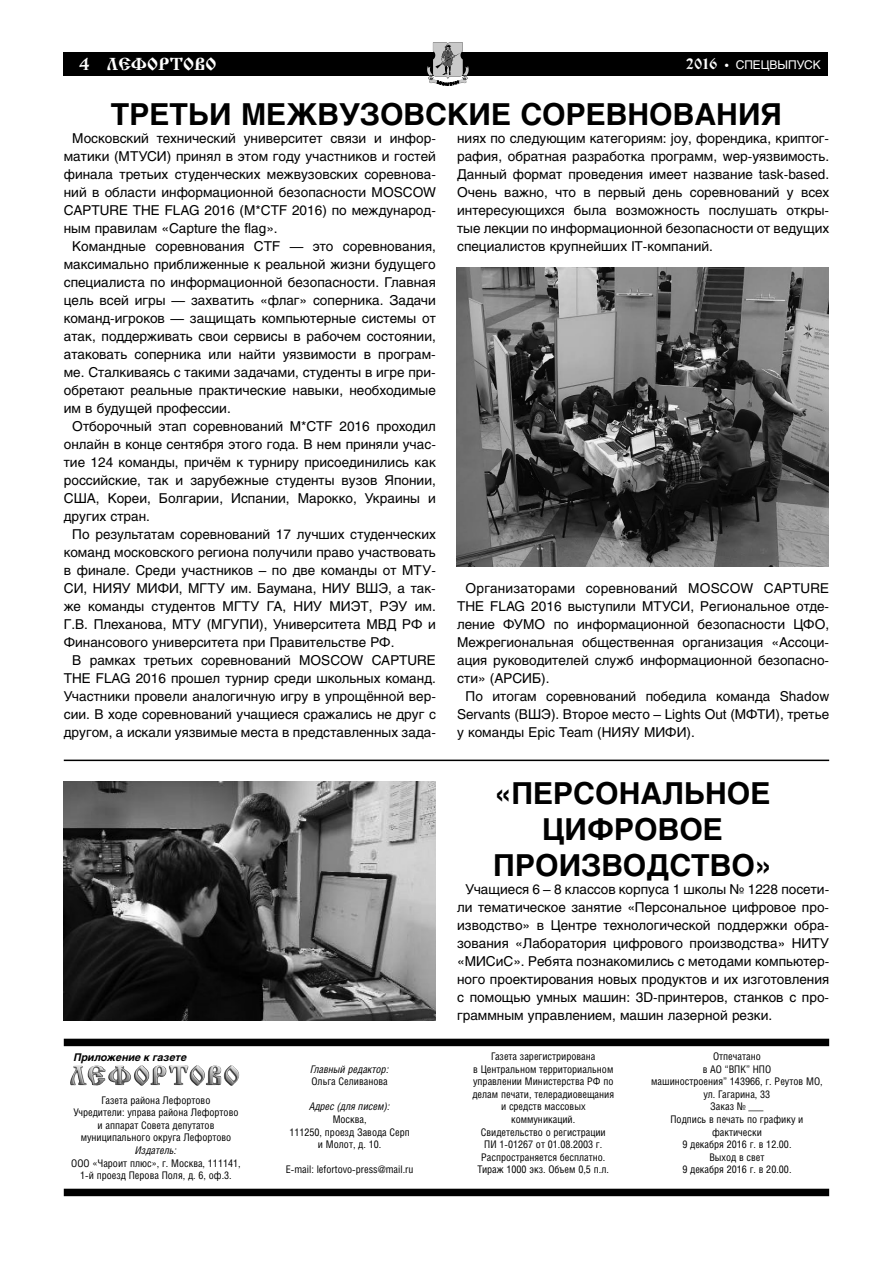
<style>
.page{position:relative;width:893px;height:1263px;background:#fff}
.page>*{position:absolute;margin:0;border:0;box-sizing:border-box;transform-origin:0 0}
.t1{font:700 30px/36px "Helios C";color:#000;text-align:center}
.t2{font:17.25px "Izhitsa C";color:#fff}
.t3{font:13.5px/18px "Helios C";color:#000;text-align:justify}
.t4{font:11.85px "Helios C";color:#fff}
.t5{font:10.5px/12.6px "Helios Cond C";color:#000;text-align:center}
.t6{font:italic 10.5px "Helios Cond C";color:#000}
.t7{font:italic 700 10.5px "Helios C";color:#000}
.s1{font-family:"Izhitsa C";font-size:15.15px}
</style>
<div class="page">
<div style="left:64px;top:52px;width:764px;height:23px;background:#000"></div>
<svg style="left:426px;top:43px;width:43px;height:43px"></svg>
<img style="left:70px;top:1065px;width:170px;height:21px">
<div style="left:64px;top:1039px;width:765px;height:7px;background:#000"></div>
<div style="left:64px;top:1189px;width:765px;height:7px;background:#000"></div>
<img style="left:64px;top:781px;width:372px;height:239px">
<img style="left:456px;top:267px;width:372px;height:299px">
<hr style="left:64px;top:760px;width:765px;height:1px;background:#000">
<p class="t2" style="left:79px;top:54px;width:139px">4 ЛЕФОРТОВО</p>
<p class="t4" style="left:686px;top:60px;width:137px"><span class="s1">2016 •</span> СПЕЦВЫПУСК</p>
<h1 class="t1" style="left:111px;top:99px;width:672px">ТРЕТЬИ МЕЖВУЗОВСКИЕ СОРЕВНОВАНИЯ</h1>
<p class="t3" style="left:64px;top:131px;width:374px;text-indent:9px">Московский технический университет связи и инфор&shy;матики (МТУСИ) принял в этом году участников и гостей финала третьих студенческих межвузовских соревнова&shy;ний в области информационной безопасности MOSCOW CAPTURE THE FLAG 2016 (M*CTF 2016) по международ&shy;ным правилам «Capture the flag».</p>
<p class="t3" style="left:64px;top:239px;width:374px;text-indent:9px">Командные соревнования CTF — это соревнования, максимально приближенные к реальной жизни будущего специалиста по информационной безопасности. Главная цель всей игры — захватить «флаг» соперника. Задачи команд-игроков — защищать компьютерные системы от атак, поддерживать свои сервисы в рабочем состоянии, атаковать соперника или найти уязвимости в програм&shy;ме. Сталкиваясь с такими задачами, студенты в игре при&shy;обретают реальные практические навыки, необходимые им в будущей профессии.</p>
<p class="t3" style="left:64px;top:419px;width:374px;text-indent:9px">Отборочный этап соревнований M*CTF 2016 проходил онлайн в конце сентября этого года. В нем приняли учас&shy;тие 124 команды, причём к турниру присоединились как российские, так и зарубежные студенты вузов Японии, США, Кореи, Болгарии, Испании, Марокко, Украины и других стран.</p>
<p class="t3" style="left:64px;top:527px;width:374px;text-indent:9px">По результатам соревнований 17 лучших студенческих команд московского региона получили право участвовать в финале. Среди участников – по две команды от МТУ-СИ, НИЯУ МИФИ, МГТУ им. Баумана, НИУ ВШЭ, а так&shy;же команды студентов МГТУ ГА, НИУ МИЭТ, РЭУ им.<br>Г.В. Плеханова, МТУ (МГУПИ), Университета МВД РФ и Финансового у ниверситета при Правительстве РФ.</p>
<p class="t3" style="left:64px;top:653px;width:374px;text-indent:9px">В рамках третьих соревнований MOSCOW CAPTURE THE FLAG 2016 прошел турнир среди школьных команд.<br>Участники провели аналогичную игру в упрощённой вер&shy;сии. В ходе соревнований учащиеся сражались не друг с другом, а искали уязвимые места в представленных зада-</p>
<p class="t3" style="left:457px;top:131px;width:374px">ниях по следующим категориям: joy, форендика, криптог&shy;рафия, обратная разработка программ, wep-уязвимость.<br>Данный формат проведения имеет название task-based.<br>Очень важно, что в первый день соревнований у всех интересующихся была возможность послушать откры&shy;тые лекции по информационной безопасности от ведущих специалистов крупнейших IT-компаний.</p>
<p class="t3" style="left:457px;top:581px;width:374px;text-indent:9px">Организаторами соревнований MOSCOW CAPTURE THE FLAG 2016 выступили МТУСИ, Региональное отде&shy;ление ФУМО по информационной безопасности ЦФО, Межрегиональная общественная организация «Ассоци&shy;ация руководителей служб информационной безопасно&shy;сти» (АРСИБ).</p>
<p class="t3" style="left:457px;top:689px;width:374px;text-indent:9px">По итогам соревнований победила команда Shadow Servants (ВШЭ). Второе место – Lights Out (МФТИ), третье у команды Epic Team (НИЯУ МИФИ).</p>
<p class="t7" style="left:74px;top:1053px;width:114px">Приложение к газете</p>
<p class="t5" style="left:74px;top:1094px;width:166px">Газета района Лефортово<br>Учредители: управа района Лефортово и аппарат Совета депутатов муниципального округа Лефортово</p>
<p class="t6" style="left:135px;top:1146px;width:43px">Издатель:</p>
<p class="t5" style="left:71px;top:1157px;width:171px">ООО «Чароит плюс», г. Москва, 111141,<br>1-й проезд Перова Поля, д. 6, оф.3.</p>
<p class="t6" style="left:310px;top:1065px;width:80px">Главный редактор:</p>
<p class="t5" style="left:311px;top:1076px;width:78px">Ольга Селиванова</p>
<p class="t6" style="left:309px;top:1103px;width:82px">Адрес (для писем):</p>
<p class="t5" style="left:289px;top:1114px;width:122px">Москва,<br>111250, проезд Завода Серп и Молот, д. 10.</p>
<p class="t5" style="left:286px;top:1164px;width:129px">E-mail: lefortovo-press@mail.ru</p>
<h1 class="t1" style="left:493px;top:778px;width:280px">«ПЕРСОНАЛЬНОЕ<br>ЦИФРОВОЕ<br>ПРОИЗВОДСТВО»</h1>
<p class="t3" style="left:457px;top:882px;width:374px;text-indent:9px">Учащиеся 6 – 8 классов корпуса 1 школы № 1228 посети&shy;ли тематическое занятие «Персональное цифровое про&shy;изводство» в Центре технологической поддержки обра&shy;зования «Лаборатория цифрового производства» НИТУ «МИСиС». Ребята познакомились с методами компьютер&shy;ного проектирования новых продуктов и их изготовления с помощью умных машин: 3D-принтеров, станков с про&shy;граммным управлением, машин лазерной резки.</p>
<p class="t5" style="left:472px;top:1051px;width:143px">Газета зарегистрирована<br>в Центральном территориальном управлении Министерства РФ по делам печати, телерадиовещания и средств массовых коммуникаций.<br>Свидетельство о регистрации<br>ПИ 1-01267 от 01.08.2003 г.<br>Распространяется бесплатно.<br>Тираж 1000 экз. Объем 0,5 п.л.</p>
<p class="t5" style="left:651px;top:1051px;width:173px">Отпечатано<br>в АО “ВПК” НПО<br>машиностроения” 143966, г. Реутов МО, ул. Гагарина, 33<br>Заказ № ___<br>Подпись в печать по графику и фактически<br>9 декабря 2016 г. в 12.00.<br>Выход в свет<br>9 декабря 2016 г. в 20.00.</p>
</div>
